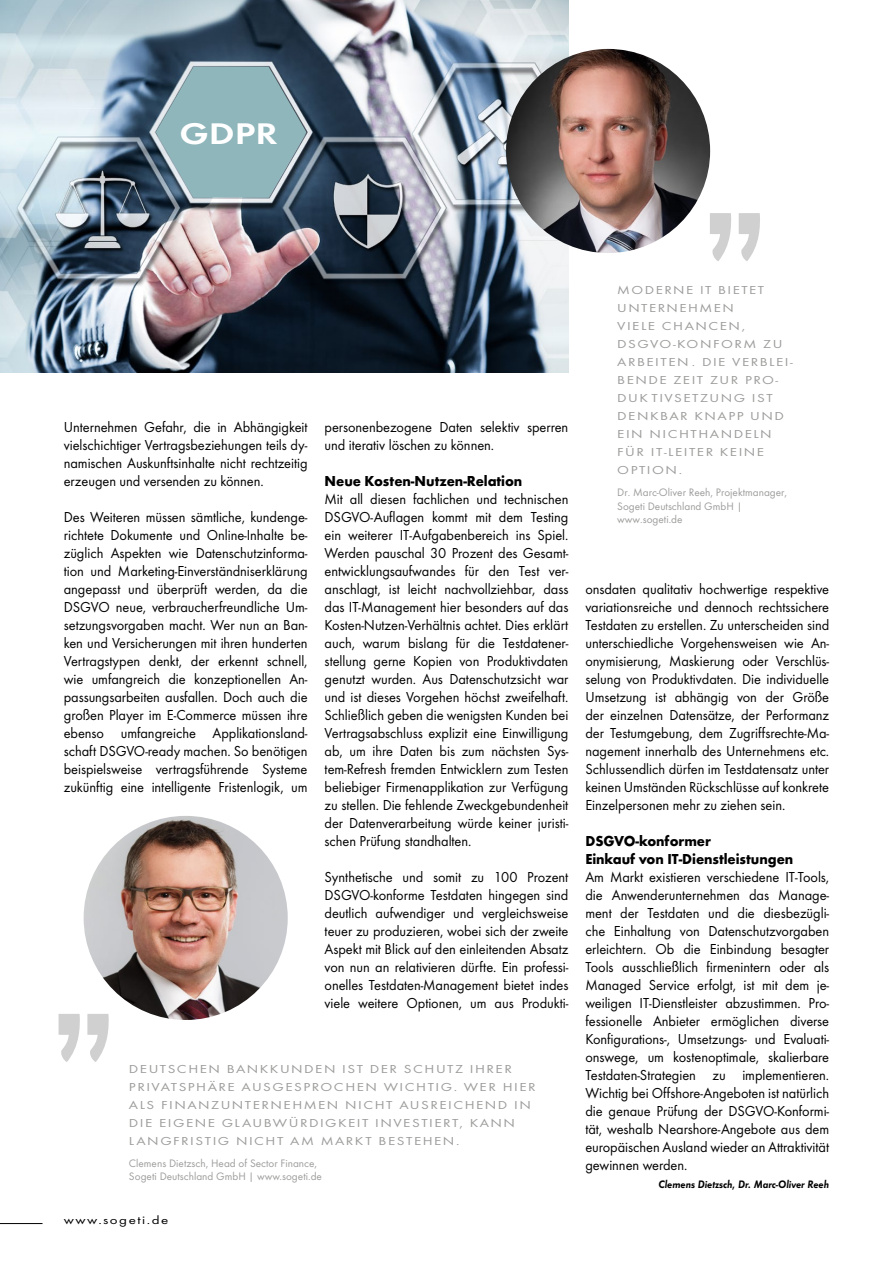
<style>
.page{position:relative;width:893px;height:1263px;background:#fff}
.page>*{position:absolute;margin:0;border:0;box-sizing:border-box;transform-origin:0 0}
.t1{font:600 30.9px "Futura T";color:#fff;scale:1.25 1}
.t2{font:15px/18px "Futura T";letter-spacing:-.005em;color:#000;text-align:justify;scale:.96 1}
.t3{font:700 15px/18px "Futura T";letter-spacing:-.005em;color:#000;scale:.96 1}
.t4{font:12px/18px "Futura T";letter-spacing:.1em;color:#9d9d9c;scale:1.25 1}
.t5{font:12px/18px "Futura T";letter-spacing:.1em;color:#9d9d9c;scale:1.24 1}
.t6{font:12px "Futura T";letter-spacing:.1em;color:#000;scale:1.25 1}
.t7{font:11.25px/13.5px "Futura T";color:#9d9d9c}
.t8{font:italic 600 11.25px "Futura T";letter-spacing:-.005em;color:#000;scale:.96 1}
</style>
<div class="page">
<img style="left:0;top:0;width:568px;height:372px">
<svg style="left:739px;top:213px;width:21px;height:48px"></svg>
<svg style="left:710px;top:213px;width:21px;height:48px"></svg>
<img style="left:506px;top:49px;width:204px;height:204px;border-radius:102px">
<svg style="left:87px;top:1014px;width:22px;height:48px"></svg>
<svg style="left:59px;top:1014px;width:21px;height:48px"></svg>
<img style="left:84px;top:816px;width:204px;height:204px;border-radius:102px">
<hr style="left:0;top:1223px;width:43px;height:1px;background:#000">
<svg style="left:156px;top:67px;width:150px;height:131px;background:#84a6ad"></svg>
<h1 class="t1" style="left:179px;top:115px;width:80px">GDPR</h1>
<p class="t2" style="left:64px;top:418px;width:255px">Unternehmen Gefahr, die in Abhängigkeit vielschichtiger Vertragsbeziehungen teils dy&shy;namischen Auskunftsinhalte nicht rechtzeitig erzeugen und versenden zu können.</p>
<p class="t2" style="left:64px;top:508px;width:255px">Des Weiteren müssen sämtliche, kundenge&shy;richtete Dokumente und Online-Inhalte be&shy;züglich Aspekten wie Datenschutzinforma&shy;tion und Marketing-Einverständniserklärung angepasst und überprüft werden, da die DSGVO neue, verbraucherfreundliche Um&shy;setzungsvorgaben macht. Wer nun an Ban&shy;ken und Versicherungen mit ihren hunderten Vertragstypen denkt, der erkennt schnell, wie umfangreich die konzeptionellen An&shy;passungsarbeiten ausfallen. Doch auch die großen Player im E-Commerce müssen ihre ebenso umfangreiche Applikationsland&shy;schaft DSGVO-ready machen. So benötigen beispielsweise vertragsführende Systeme zukünftig eine intelligente Fristenlogik, um</p>
<p class="t2" style="left:325px;top:418px;width:255px">personenbezogene Daten selektiv sperren und iterativ löschen zu können.</p>
<p class="t3" style="left:325px;top:472px;width:207px">Neue Kosten-Nutzen-Relation</p>
<p class="t2" style="left:325px;top:490px;width:255px">Mit all diesen fachlichen und technischen DSGVO-Auflagen kommt mit dem Testing ein weiterer IT-Aufgabenbereich ins Spiel.<br>Werden pauschal 30 Prozent des Gesamt&shy;entwicklungsaufwandes für den Test ver&shy;anschlagt, ist leicht nachvollziehbar, dass das IT-Management hier besonders auf das Kosten-Nutzen-Verhältnis achtet. Dies erklärt auch, warum bislang für die Testdatener&shy;stellung gerne Kopien von Produktivdaten genutzt wurden. Aus Datenschutzsicht war und ist dieses Vorgehen höchst zweifelhaft.<br>Schließlich geben die wenigsten Kunden bei Vertragsabschluss explizit eine Einwilligung ab, um ihre Daten bis zum nächsten Sys&shy;tem-Refresh fremden Entwicklern zum Testen beliebiger Firmenapplikation zur Verfügung zu stellen. Die fehlende Zweckgebundenheit der Datenverarbeitung würde keiner juristi&shy;schen Prüfung standhalten.</p>
<p class="t2" style="left:325px;top:868px;width:255px">Synthetische und somit zu 100 Prozent DSGVO-konforme Testdaten hingegen sind deutlich aufwendiger und vergleichsweise teuer zu produzieren, wobei sich der zweite Aspekt mit Blick auf den einleitenden Absatz von nun an relativieren dürfte. Ein professi&shy;onelles Testdaten-Management bietet indes viele weitere Optionen, um aus Produkti-</p>
<p class="t4" style="left:129px;top:1059px;width:327px">DEUTSCHEN BANKKUNDEN IST DER SCHUTZ IHRER PRIVATSPHÄRE AUSGESPROCHEN WICHTIG. WER HIER ALS FINANZUNTERNEHMEN NICHT AUSREICHEND IN DIE EIGENE GLAUBWÜRDIGKEIT INVESTIERT, KANN LANGFRISTIG NICHT AM MARKT BESTEHEN.</p>
<p class="t7" style="left:129px;top:1156px;width:194px">Clemens Dietzsch, Head of Sector Finance,<br>Sogeti Deutschland GmbH | www.sogeti.de</p>
<p class="t6" style="left:64px;top:1213px;width:85px">www.sogeti.de</p>
<p class="t5" style="left:617px;top:281px;width:143px">MODERNE IT BIETET<br>UNTERNEHMEN<br>VIELE CHANCEN,<br>DSGVO-KONFORM ZU<br>ARBEITEN . DIE VERBLEI-<br>BENDE ZEIT ZUR PRO-<br>DUK TIVSETZUNG IST<br>DENKBAR KNAPP UND<br>EIN NICHTHANDELN<br>FÜR IT-LEITER KEINE<br>OPTION.</p>
<p class="t7" style="left:617px;top:486px;width:171px">Dr. Marc-Oliver Reeh, Projektmanager,<br>Sogeti Deutschland GmbH | www.sogeti.de</p>
<p class="t2" style="left:585px;top:580px;width:255px">onsdaten qualitativ hochwertige respektive variationsreiche und dennoch rechtssichere Testdaten zu erstellen. Zu unterscheiden sind unterschiedliche Vorgehensweisen wie An&shy;onymisierung, Maskierung oder Verschlüs&shy;selung von Produktivdaten. Die individuelle Umsetzung ist abhängig von der Größe der einzelnen Datensätze, der Performanz der Testumgebung, dem Zugriffsrechte-Ma&shy;nagement innerhalb des Unternehmens etc.<br>Schlussendlich dürfen im Testdatensatz unter keinen Umständen Rückschlüsse auf konkrete Einzelpersonen mehr zu ziehen sein.</p>
<p class="t3" style="left:585px;top:832px;width:218px">DSGVO-konformer<br>Einkauf von IT-Dienstleistungen</p>
<p class="t2" style="left:585px;top:868px;width:255px">Am Markt existieren verschiedene IT-Tools, die Anwenderunternehmen das Manage&shy;ment der Testdaten und die diesbezügli&shy;che Einhaltung von Datenschutzvorgaben erleichtern. Ob die Einbindung besagter Tools ausschließlich firmenintern oder als Managed Service erfolgt, ist mit dem je&shy;weiligen IT-Dienstleister abzustimmen. Pro&shy;fessionelle Anbieter ermöglichen diverse Konfigurations-, Umsetzungs- und Evaluati&shy;onswege, um kostenoptimale, skalierbare Testdaten-Strategien zu implementieren.<br>Wichtig bei Offshore-Angeboten ist natürlich die genaue Prüfung der DSGVO-Konformi&shy;tät, weshalb Nearshore-Angebote aus dem europäischen Ausland wieder an Attraktivität gewinnen werden.</p>
<p class="t8" style="left:658px;top:1178px;width:179px">Clemens Dietzsch, Dr. Marc-Oliver Reeh</p>
</div>
